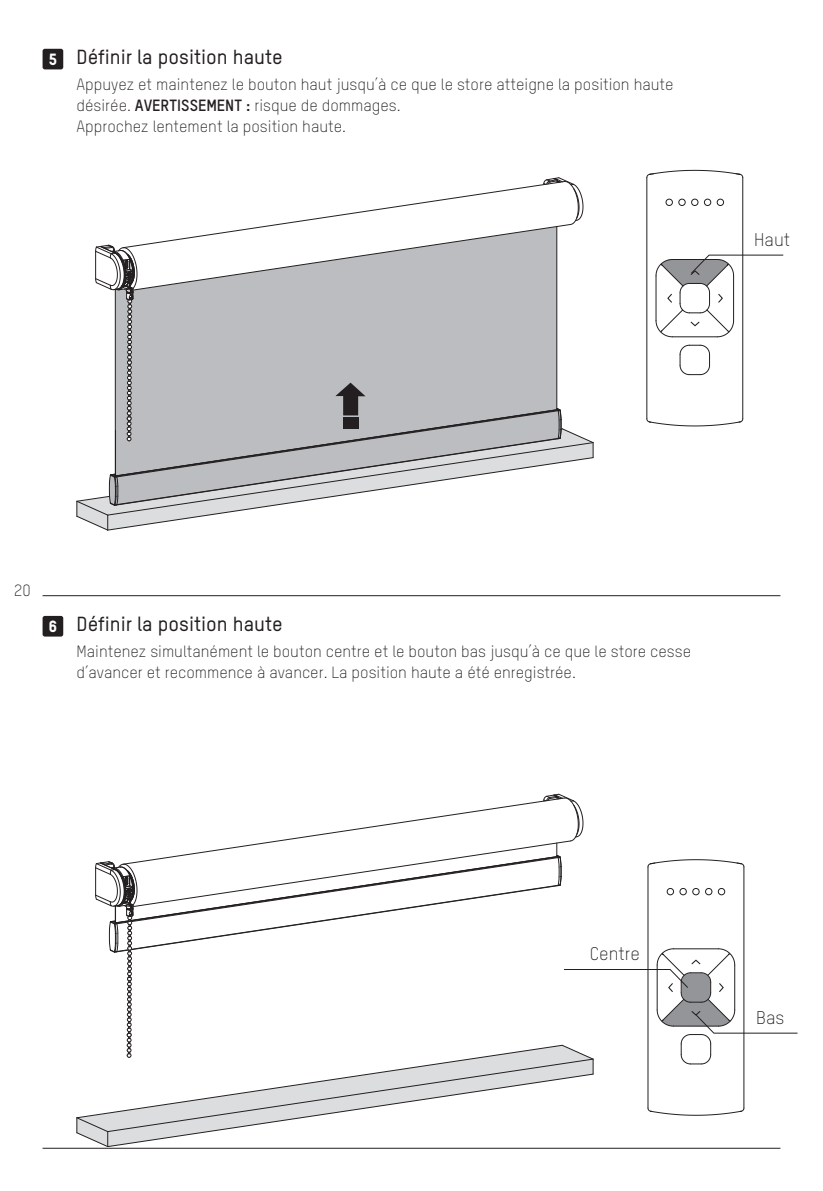
<style>
.page{position:relative;width:823px;height:1191px;background:#fff}
.page>*{position:absolute;margin:0;border:0;box-sizing:border-box;transform-origin:0 0}
.t1{font:500 20px "TSTARPRO";color:#231f20}
.t2{font:300 18px "TSTARPRO";color:#231f20}
.t3{font:300 16px/21px "TSTARPRO";color:#231f20}
.t4{font:16px "TSTARPRO Headline";color:#fff}
.s1{font-family:"TSTARPRO Headline";font-weight:400;font-size:16px;color:#fff}
.s2{font-weight:700}
</style>
<div class="page">
<svg style="left:679px;top:344px;width:30px;height:31px"></svg>
<hr style="left:646px;top:177px;width:1px;height:242px;background:#231f20">
<hr style="left:742px;top:177px;width:1px;height:242px;background:#231f20">
<svg style="left:646px;top:418px;width:97px;height:8px"></svg>
<svg style="left:646px;top:170px;width:97px;height:8px"></svg>
<div style="left:665px;top:199px;width:7px;height:7px;border:1px solid #231f20;border-radius:50%"></div>
<div style="left:678px;top:199px;width:7px;height:7px;border:1px solid #231f20;border-radius:50%"></div>
<div style="left:716px;top:199px;width:7px;height:7px;border:1px solid #231f20;border-radius:50%"></div>
<div style="left:703px;top:199px;width:7px;height:7px;border:1px solid #231f20;border-radius:50%"></div>
<div style="left:691px;top:199px;width:6px;height:7px;border:1px solid #231f20;border-radius:50%"></div>
<svg style="left:655px;top:254px;width:128px;height:83px"></svg>
<svg style="left:77px;top:177px;width:516px;height:353px"></svg>
<div style="left:343px;top:417px;width:15px;height:5px;background:#231f20"></div>
<div style="left:343px;top:423px;width:15px;height:6px;background:#231f20"></div>
<div style="left:43px;top:616px;width:20px;height:20px;background:#231f20;border-radius:2px"></div>
<svg style="left:77px;top:793px;width:721px;height:353px"></svg>
<div style="left:43px;top:49px;width:20px;height:20px;background:#231f20;border-radius:2px"></div>
<hr style="left:43px;top:595px;width:737px;height:1px;background:#231f20">
<hr style="left:43px;top:1147px;width:737px;height:1px;background:#231f20">
<p class="t1" style="left:49px;top:45px;width:235px"><span class="s1">5</span> Définir la position haute</p>
<p class="t3" style="left:77px;top:73px;width:598px">Appuyez et maintenez le bouton haut jusqu’à ce que le store atteigne la position haute désirée. <span class="s2">AVERTISSEMENT :</span> risque de dommages.<br>Approchez lentement la position haute.</p>
<p class="t2" style="left:753px;top:229px;width:37px">Haut</p>
<p class="t3" style="left:14px;top:579px;width:18px">20</p>
<p class="t4" style="left:49px;top:617px;width:10px">6</p>
<p class="t1" style="left:77px;top:612px;width:208px">Définir la position haute</p>
<p class="t3" style="left:77px;top:640px;width:615px">Maintenez simultanément le bouton centre et le bouton bas jusqu’à ce que le store cesse d’avancer et recommence à avancer. La position haute a été enregistrée.</p>
<p class="t2" style="left:589px;top:943px;width:52px">Centre</p>
<p class="t2" style="left:755px;top:1006px;width:30px">Bas</p>
</div>
